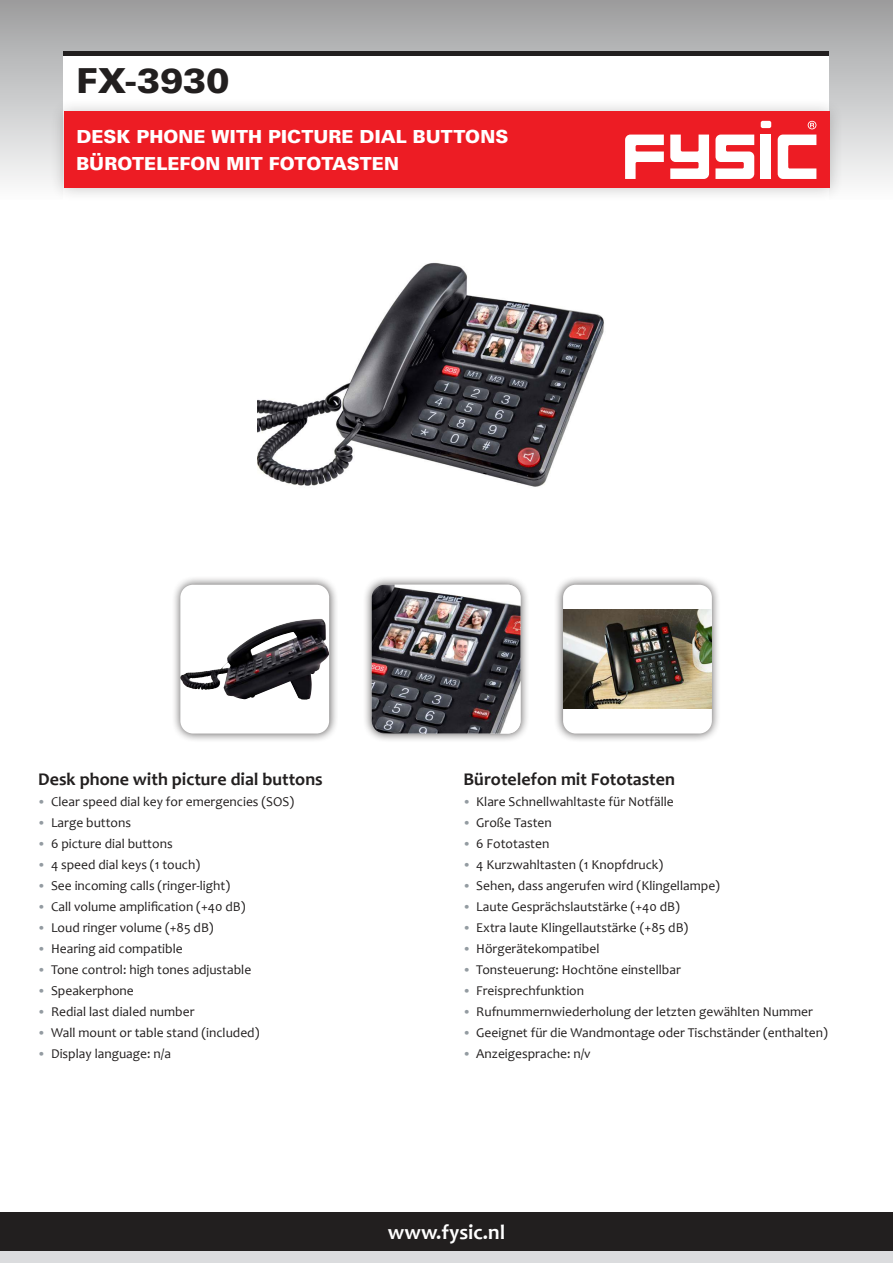
<style>
.page{position:relative;width:893px;height:1263px;background:#fff}
.page>*{position:absolute;margin:0;border:0;box-sizing:border-box;transform-origin:0 0}
.t1{font:900 34.5px "Univers LT Std";letter-spacing:.005em;color:#221f1f}
.t2{font:700 21px "Candara";color:#fff}
.t3{font:900 18px/27px "Univers LT Std";letter-spacing:.005em;color:#fff}
.t4{font:700 18px "Candara";color:#221f1f}
.t5{font:13.5px "Candara";color:#221f1f}
.s1{font-family:"Calibri";font-weight:300;color:#939ba1}
</style>
<div class="page">
<div style="left:0;top:1242px;width:893px;height:21px;background:#dbdcde"></div>
<img style="left:0;top:1px;width:893px;height:181px">
<div style="left:64px;top:51px;width:765px;height:502px;background:#fff"></div>
<img style="left:257px;top:262px;width:347px;height:225px">
<hr style="left:64px;top:51px;width:765px;height:4px;background:#221f1f">
<div style="left:49px;top:97px;width:795px;height:106px;background:#221f1f;opacity:.25"></div>
<div style="left:64px;top:112px;width:766px;height:76px;background:#ed1c24"></div>
<div style="left:171px;top:576px;width:167px;height:167px;background:#221f1f;opacity:.75"></div>
<div style="left:180px;top:585px;width:149px;height:148px;background:#fff;border-radius:13px"></div>
<img style="left:180px;top:619px;width:150px;height:81px">
<div style="left:363px;top:576px;width:167px;height:167px;background:#221f1f;opacity:.75"></div>
<img style="left:372px;top:585px;width:148px;height:148px">
<div style="left:554px;top:576px;width:167px;height:167px;background:#221f1f;opacity:.75"></div>
<div style="left:563px;top:585px;width:149px;height:148px;background:#fff;border-radius:13px"></div>
<img style="left:563px;top:609px;width:149px;height:100px">
<svg style="left:808px;top:121px;width:8px;height:8px"></svg>
<div style="left:761px;top:121px;width:10px;height:7px;background:#fff;border-radius:2px"></div>
<svg style="left:778px;top:135px;width:38px;height:44px"></svg>
<svg style="left:715px;top:135px;width:39px;height:44px"></svg>
<svg style="left:625px;top:135px;width:39px;height:44px"></svg>
<div style="left:761px;top:135px;width:10px;height:44px;background:#fff"></div>
<svg style="left:670px;top:135px;width:39px;height:44px"></svg>
<div style="left:0;top:1212px;width:893px;height:38px;background:#221f1f"></div>
<h1 class="t1" style="left:77px;top:61px;width:154px">FX-3930</h1>
<h3 class="t3" style="left:76px;top:123px;width:434px">DESK PHONE WITH PICTURE DIAL BUTTONS<br>BÜROTELEFON MIT FOTOTASTEN</h3>
<h3 class="t4" style="left:38px;top:772px;width:286px">Desk phone with picture dial buttons</h3>
<p class="t5" style="left:38px;top:796px;width:257px"><span class="s1">•</span> Clear speed dial key for emergencies (SOS)</p>
<p class="t5" style="left:38px;top:817px;width:94px"><span class="s1">•</span> Large buttons</p>
<p class="t5" style="left:38px;top:838px;width:136px"><span class="s1">•</span> 6 picture dial buttons</p>
<p class="t5" style="left:38px;top:859px;width:163px"><span class="s1">•</span> 4 speed dial keys (1 touch)</p>
<p class="t5" style="left:38px;top:880px;width:193px"><span class="s1">•</span> See incoming calls (ringer-light)</p>
<p class="t5" style="left:38px;top:898px;width:209px"><span class="s1">•</span> Call volume amplification (+40 dB)</p>
<p class="t5" style="left:38px;top:919px;width:177px"><span class="s1">•</span> Loud ringer volume (+85 dB)</p>
<p class="t5" style="left:38px;top:943px;width:146px"><span class="s1">•</span> Hearing aid compatible</p>
<p class="t5" style="left:38px;top:964px;width:215px"><span class="s1">•</span> Tone control: high tones adjustable</p>
<p class="t5" style="left:38px;top:985px;width:97px"><span class="s1">•</span> Speakerphone</p>
<p class="t5" style="left:38px;top:1006px;width:158px"><span class="s1">•</span> Redial last dialed number</p>
<p class="t5" style="left:38px;top:1027px;width:223px"><span class="s1">•</span> Wall mount or table stand (included)</p>
<p class="t5" style="left:38px;top:1048px;width:134px"><span class="s1">•</span> Display language: n/a</p>
<h3 class="t4" style="left:463px;top:772px;width:213px">Bürotelefon mit Fototasten</h3>
<p class="t5" style="left:463px;top:796px;width:212px"><span class="s1">•</span> Klare Schnellwahltaste für Notfälle</p>
<p class="t5" style="left:463px;top:817px;width:90px"><span class="s1">•</span> Große Tasten</p>
<p class="t5" style="left:463px;top:838px;width:87px"><span class="s1">•</span> 6 Fototasten</p>
<p class="t5" style="left:463px;top:859px;width:201px"><span class="s1">•</span> 4 Kurzwahltasten (1 Knopfdruck)</p>
<p class="t5" style="left:463px;top:880px;width:258px"><span class="s1">•</span> Sehen, dass angerufen wird (Klingellampe)</p>
<p class="t5" style="left:463px;top:898px;width:218px"><span class="s1">•</span> Laute Gesprächslautstärke (+40 dB)</p>
<p class="t5" style="left:463px;top:919px;width:226px"><span class="s1">•</span> Extra laute Klingellautstärke (+85 dB)</p>
<p class="t5" style="left:463px;top:943px;width:137px"><span class="s1">•</span> Hörgerätekompatibel</p>
<p class="t5" style="left:463px;top:964px;width:219px"><span class="s1">•</span> Tonsteuerung: Hochtöne einstellbar</p>
<p class="t5" style="left:463px;top:985px;width:122px"><span class="s1">•</span> Freisprechfunktion</p>
<p class="t5" style="left:463px;top:1006px;width:351px"><span class="s1">•</span> Rufnummernwiederholung der letzten gewählten Nummer</p>
<p class="t5" style="left:463px;top:1027px;width:366px"><span class="s1">•</span> Geeignet für die Wandmontage oder Tischständer (enthalten)</p>
<p class="t5" style="left:463px;top:1048px;width:129px"><span class="s1">•</span> Anzeigesprache: n/v</p>
<h2 class="t2" style="left:388px;top:1224px;width:119px">www.fysic.nl</h2>
</div>
